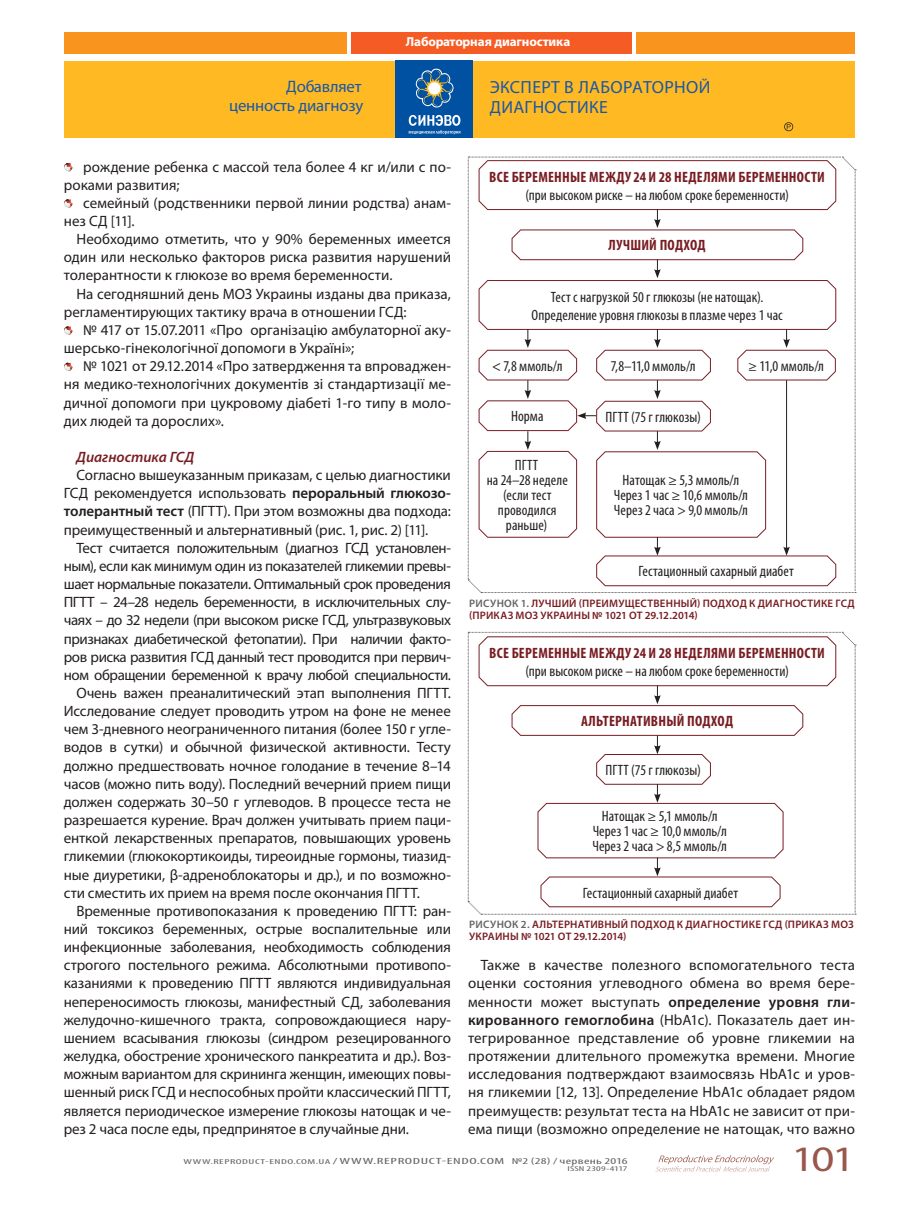
<style>
.page{position:relative;width:919px;height:1212px;background:#fff}
.page>*{position:absolute;margin:0;border:0;box-sizing:border-box;transform-origin:0 0}
.t1{font:35.85px "Myriad Pro";color:#9a574d;scale:1.25 1}
.t2{font:17.55px/20.1px "Meta Medium Cyr LF";letter-spacing:.02em;color:#1a57a8}
.t3{font:16.5px/18.9px "Meta Normal Cyr LF";letter-spacing:-.01em;color:#1a57a8;text-align:right}
.t4{font:15px/18.1px "Myriad Pro";letter-spacing:-.01em;color:#241f1f}
.t5{font:condensed 15px/15px "Myriad Pro";letter-spacing:.005em;color:#241f1f;text-align:center}
.t6{font:15px "Myriad Pro";letter-spacing:-.03em;color:#241f1f}
.t7{font:700 condensed 15px "Myriad Pro";letter-spacing:.015em;color:#781d22}
.t8{font:italic 600 15px "Myriad Pro";color:#781d22}
.t9{font:700 13.05px "Myriad Pro";letter-spacing:-.01em;color:#fff}
.t10{font:600 10.95px/12px "Myriad Pro";letter-spacing:.02em;color:#781d22}
.t11{font:condensed 9px "Myriad Pro";letter-spacing:.035em;color:#656365;scale:1.82 1}
.t12{font:condensed 7.2px "Myriad Pro";letter-spacing:.01em;color:#656365;scale:1.67 1}
.s1{font-weight:600}
.s2{font-stretch:normal}
.s3{color:#656365}
.s4{font-size:7.2px}
</style>
<div class="page">
<svg style="left:656px;top:1155px;width:119px;height:16px"></svg>
<svg style="left:64px;top:163px;width:8px;height:8px"></svg>
<svg style="left:64px;top:199px;width:8px;height:9px"></svg>
<svg style="left:64px;top:326px;width:8px;height:9px"></svg>
<svg style="left:64px;top:363px;width:8px;height:8px"></svg>
<div style="left:64px;top:32px;width:791px;height:22px;background:#f9951e"></div>
<div style="left:351px;top:32px;width:280px;height:21px;background:#f55b25"></div>
<hr style="left:347px;top:30px;width:4px;height:23px;background:#fff">
<svg style="left:631px;top:32px;width:4px;height:22px"></svg>
<div style="left:65px;top:61px;width:790px;height:76px;background:#ffba23"></div>
<svg style="left:784px;top:122px;width:9px;height:9px"></svg>
<svg style="left:396px;top:61px;width:77px;height:77px;background:#1d62a5"></svg>
<div style="left:428px;top:82px;width:12px;height:12px;background:#fff;border-radius:50%"></div>
<svg style="left:468px;top:632px;width:388px;height:283px"></svg>
<svg style="left:468px;top:157px;width:388px;height:436px"></svg>
<p class="t3" style="left:229px;top:77px;width:136px">Добавляет ценность диагнозу</p>
<p class="t9" style="left:406px;top:33px;width:166px">Лабораторная диагностика</p>
<p class="t2" style="left:490px;top:77px;width:222px">ЭКСПЕРТ В ЛАБОРАТОРНОЙ<br>ДИАГНОСТИКЕ</p>
<p class="t4" style="left:64px;top:157px;width:388px;text-indent:19px">рождение ребенка с массой тела более 4 кг и/или с по&shy;роками развития;</p>
<p class="t4" style="left:64px;top:193px;width:388px;text-indent:19px">семейный (родственники первой линии родства) анам&shy;нез СД [11].</p>
<p class="t4" style="left:64px;top:230px;width:388px;text-align:justify;text-indent:13px">Необходимо отметить, что у 90% беременных имеется один или несколько факторов риска развития нарушений толерантности к глюкозе во время беременности.</p>
<p class="t4" style="left:64px;top:284px;width:388px;text-indent:13px">На сегодняшний день МОЗ Украины изданы два приказа, регламентирующих тактику врача в отношении ГСД:</p>
<p class="t4" style="left:64px;top:321px;width:388px;text-indent:19px">№ 417 от 15.07.2011 «Про організацію амбулаторної аку&shy;шерсько-гінекологічної допомоги в Україні»;</p>
<p class="t4" style="left:64px;top:357px;width:388px;text-align:justify;text-indent:19px">№ 1021 от 29.12.2014 «Про затвердження та впроваджен&shy;ня медико-технологічних документів зі стандартизації ме&shy;дичної допомоги при цукровому діабеті 1-го типу в моло&shy;дих людей та дорослих».</p>
<p class="t8" style="left:77px;top:447px;width:119px">Диагностика ГСД</p>
<p class="t4" style="left:64px;top:466px;width:388px;text-align:justify;text-indent:13px">Согласно вышеуказанным приказам, с целью диагностики ГСД рекомендуется использовать <span class="s1">пероральный глюкозо&shy;толерантный тест</span> (ПГТТ). При этом возможны два подхода: преимущественный и альтернативный (рис. 1, рис. 2) [11].</p>
<p class="t6" style="left:77px;top:538px;width:376px">Тест считается положительным (диагноз ГСД установлен-</p>
<p class="t6" style="left:64px;top:557px;width:388px">ным), если как минимум один из показателей гликемии превы-</p>
<p class="t6" style="left:64px;top:575px;width:388px">шает нормальные показатели. Оптимальный срок проведения</p>
<p class="t6" style="left:64px;top:593px;width:388px">ПГТТ – 24–28 недель беременности, в исключительных слу-</p>
<p class="t6" style="left:64px;top:611px;width:388px">чаях – до 32 недели (при высоком риске ГСД, ультразвуковых</p>
<p class="t6" style="left:64px;top:629px;width:388px">признаках диабетической фетопатии). При наличии факто-</p>
<p class="t6" style="left:64px;top:647px;width:388px">ров риска развития ГСД данный тест проводится при первич-</p>
<p class="t6" style="left:64px;top:665px;width:388px">ном обращении беременной к врачу любой специальности.</p>
<p class="t4" style="left:77px;top:684px;width:376px">Очень важен преаналитический этап выполнения ПГТТ.</p>
<p class="t4" style="left:64px;top:702px;width:388px">Исследование следует проводить утром на фоне не менее</p>
<p class="t4" style="left:64px;top:720px;width:388px">чем 3-дневного неограниченного питания (более 150 г угле-</p>
<p class="t4" style="left:64px;top:738px;width:388px">водов в сутки) и обычной физической активности. Тесту</p>
<p class="t4" style="left:64px;top:756px;width:388px">должно предшествовать ночное голодание в течение 8–14</p>
<p class="t4" style="left:64px;top:774px;width:388px">часов (можно пить воду). Последний вечерний прием пищи</p>
<p class="t4" style="left:64px;top:792px;width:388px">должен содержать 30–50 г углеводов. В процессе теста не</p>
<p class="t4" style="left:64px;top:811px;width:388px">разрешается курение. Врач должен учитывать прием паци-</p>
<p class="t4" style="left:64px;top:829px;width:388px">енткой лекарственных препаратов, повышающих уровень</p>
<p class="t4" style="left:64px;top:847px;width:388px">гликемии (глюкокортикоиды, тиреоидные гормоны, тиазид-</p>
<p class="t4" style="left:64px;top:865px;width:388px">ные диуретики, β-адреноблокаторы и др.), и по возможно-</p>
<p class="t4" style="left:64px;top:883px;width:357px">сти сместить их прием на время после окончания ПГТТ.</p>
<p class="t4" style="left:77px;top:901px;width:376px">Временные противопоказания к проведению ПГТТ: ран-</p>
<p class="t4" style="left:64px;top:919px;width:388px">ний токсикоз беременных, острые воспалительные или</p>
<p class="t4" style="left:64px;top:938px;width:388px">инфекционные заболевания, необходимость соблюдения</p>
<p class="t4" style="left:64px;top:956px;width:388px">строгого постельного режима. Абсолютными противопо-</p>
<p class="t4" style="left:64px;top:974px;width:388px">казаниями к проведению ПГТТ являются индивидуальная</p>
<p class="t4" style="left:64px;top:992px;width:388px">непереносимость глюкозы, манифестный СД, заболевания</p>
<p class="t4" style="left:64px;top:1010px;width:388px">желудочно-кишечного тракта, сопровождающиеся нару-</p>
<p class="t4" style="left:64px;top:1028px;width:388px">шением всасывания глюкозы (синдром резецированного</p>
<p class="t4" style="left:64px;top:1047px;width:388px">желудка, обострение хронического панкреатита и др.). Воз-</p>
<p class="t4" style="left:64px;top:1065px;width:388px">можным вариантом для скрининга женщин, имеющих повы-</p>
<p class="t4" style="left:64px;top:1083px;width:388px">шенный риск ГСД и неспособных пройти классический ПГТТ,</p>
<p class="t4" style="left:64px;top:1101px;width:388px">является периодическое измерение глюкозы натощак и че-</p>
<p class="t4" style="left:64px;top:1119px;width:346px">рез 2 часа после еды, предпринятое в случайные дни.</p>
<p class="t7" style="left:489px;top:167px;width:337px">ВСЕ БЕРЕМЕННЫЕ МЕЖДУ 24 И 28 НЕДЕЛЯМИ БЕРЕМЕННОСТИ</p>
<p class="t5" style="left:525px;top:187px;width:265px">(при высоком риске – на любом сроке беременности)</p>
<p class="t7" style="left:608px;top:236px;width:99px">ЛУЧШИЙ ПОДХОД</p>
<p class="t5" style="left:531px;top:287px;width:252px;line-height:18px">Тест с нагрузкой 50 г глюкозы (не натощак).<br>Определение уровня глюкозы в плазме через 1 час</p>
<p class="t5" style="left:492px;top:358px;width:72px"><span class="s2">&lt;</span> 7,8 ммоль/л</p>
<p class="t5" style="left:511px;top:409px;width:34px">Норма</p>
<p class="t5" style="left:487px;top:457px;width:82px">ПГТТ<br>на 24–28 неделе (если тест проводился раньше)</p>
<p class="t5" style="left:610px;top:358px;width:86px">7,8–11,0 ммоль/л</p>
<p class="t5" style="left:605px;top:409px;width:97px">ПГТТ (75 г глюкозы)</p>
<p class="t5" style="left:748px;top:358px;width:77px">≥ 11,0 ммоль/л</p>
<p class="t5" style="left:613px;top:472px;width:136px">Натощак ≥ 5,3 ммоль/л<br>Через 1 час ≥ 10,6 ммоль/л<br>Через 2 часа &gt; 9,0 ммоль/л</p>
<p class="t5" style="left:638px;top:564px;width:157px">Гестационный сахарный диабет</p>
<p class="t10" style="left:469px;top:597px;width:387px"><span class="s3">РИСУНОК 1.</span> ЛУЧШИЙ (ПРЕИМУЩЕСТВЕННЫЙ) ПОДХОД К ДИАГНОСТИКЕ ГСД (ПРИКАЗ МОЗ УКРАИНЫ № 1021 ОТ 29.12.2014)</p>
<p class="t7" style="left:489px;top:643px;width:337px">ВСЕ БЕРЕМЕННЫЕ МЕЖДУ 24 И 28 НЕДЕЛЯМИ БЕРЕМЕННОСТИ</p>
<p class="t5" style="left:525px;top:663px;width:265px">(при высоком риске – на любом сроке беременности)</p>
<p class="t7" style="left:581px;top:712px;width:154px">АЛЬТЕРНАТИВНЫЙ ПОДХОД</p>
<p class="t5" style="left:605px;top:762px;width:97px">ПГТТ (75 г глюкозы)</p>
<p class="t5" style="left:592px;top:809px;width:136px">Натощак ≥ 5,1 ммоль/л<br>Через 1 час ≥ 10,0 ммоль/л<br>Через 2 часа &gt; 8,5 ммоль/л</p>
<p class="t5" style="left:582px;top:885px;width:157px">Гестационный сахарный диабет</p>
<p class="t10" style="left:469px;top:918px;width:386px"><span class="s3">РИСУНОК 2.</span> АЛЬТЕРНАТИВНЫЙ ПОДХОД К ДИАГНОСТИКЕ ГСД (ПРИКАЗ МОЗ<br>УКРАИНЫ № 1021 ОТ 29.12.2014)</p>
<p class="t4" style="left:468px;top:956px;width:388px;text-align:justify;text-indent:13px">Также в качестве полезного вспомогательного теста оценки состояния углеводного обмена во время бере&shy;менности может выступать <span class="s1">определение уровня гли&shy;кированного гемоглобина</span> (НbA1c). Показатель дает ин&shy;тегрированное представление об уровне гликемии на протяжении длительного промежутка времени. Многие исследования подтверждают взаимосвязь HbA1с и уров&shy;ня гликемии [12, 13]. Определение HbA1c обладает рядом преимуществ: результат теста на HbA1c не зависит от при&shy;ема пищи (возможно определение не натощак, что важно</p>
<p class="t11" style="left:183px;top:1155px;width:245px"><span class="s4">WWW.REPRODUCT-ENDO.COM.UA</span> /WWW.REPRODUCT-ENDO.COM №2 (28) / червень 2016</p>
<p class="t12" style="left:567px;top:1164px;width:37px">ISSN 2309-4117</p>
<h1 class="t1" style="left:791px;top:1137px;width:53px">101</h1>
</div>
